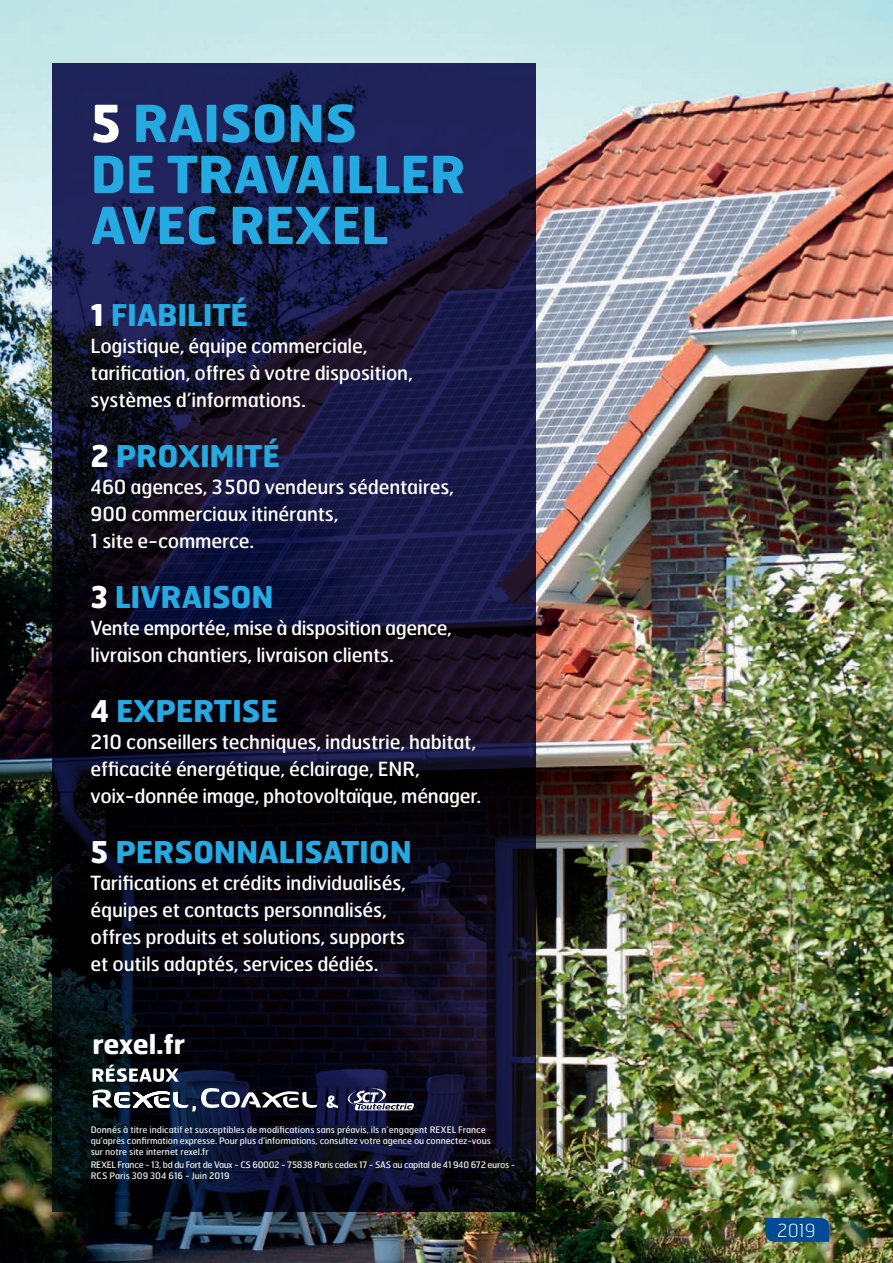
<style>
.page{position:relative;width:893px;height:1263px;background:#fff}
.page>*{position:absolute;margin:0;border:0;box-sizing:border-box;transform-origin:0 0}
.TITRE{font:700 51px/51px "Hermes";letter-spacing:-.01em;color:#24aae1}
.TITRE-2{font:700 30px "Hermes";letter-spacing:-.01em;color:#24aae1}
.DOS_TITRE_2{font:700 27px "Hermes";letter-spacing:-.01em;color:#fff}
.TITRE-3{font:19.5px/27px "Hermes";letter-spacing:-.01em;color:#fff}
.t1{font:100 18px "Hermes";color:#fff}
.t2{font:9px/10.8px "Hermes";letter-spacing:-.01em;color:#fff}
.t3{font:9px/11.2px "Hermes";letter-spacing:-.03em;color:#fff}
.s1{color:#fff}
</style>
<div class="page">
<img style="left:0;top:0;width:893px;height:1263px">
<svg style="left:52px;top:64px;width:483px;height:1148px;background:#10102a"></svg>
<svg style="left:92px;top:1064px;width:87px;height:18px"></svg>
<svg style="left:326px;top:1095px;width:12px;height:13px"></svg>
<svg style="left:93px;top:1088px;width:224px;height:23px"></svg>
<svg style="left:347px;top:1088px;width:67px;height:22px"></svg>
<svg style="left:765px;top:1218px;width:64px;height:24px;background:#054d91"></svg>
<svg style="left:888px;top:667px;width:5px;height:37px"></svg>
<p class="TITRE" style="left:91px;top:96px;width:268px"><span class="s1">5</span> RAISONS</p>
<p class="TITRE" style="left:91px;top:147px;width:377px">DE TRAVAILLER<br>AVEC REXEL</p>
<p class="TITRE-2" style="left:91px;top:295px;width:159px"><span class="s1">1</span> FIABILITÉ</p>
<p class="TITRE-3" style="left:91px;top:331px;width:324px">Logistique, équipe commerciale, tarification, offres à votre disposition,</p>
<p class="TITRE-3" style="left:91px;top:385px;width:217px">systèmes d’informations.</p>
<p class="TITRE-2" style="left:91px;top:436px;width:191px"><span class="s1">2</span> PROXIMITÉ</p>
<p class="TITRE-3" style="left:91px;top:472px;width:365px">460 agences, 3500 vendeurs sédentaires,</p>
<p class="TITRE-3" style="left:91px;top:499px;width:249px">900 commerciaux itinérants,</p>
<p class="TITRE-3" style="left:91px;top:526px;width:165px">1 site e-commerce.</p>
<p class="TITRE-2" style="left:91px;top:577px;width:185px"><span class="s1">3</span> LIVRAISON</p>
<p class="TITRE-3" style="left:91px;top:613px;width:363px">Vente emportée, mise à disposition agence, livraison chantiers, livraison clients.</p>
<p class="TITRE-2" style="left:91px;top:691px;width:189px"><span class="s1">4</span> EXPERTISE</p>
<p class="TITRE-3" style="left:91px;top:727px;width:392px">210 conseillers techniques, industrie, habitat, efficacité énergétique, éclairage, ENR, voix-donnée image, photovoltaïque, ménager.</p>
<p class="TITRE-2" style="left:91px;top:832px;width:323px"><span class="s1">5</span> PERSONNALISATION</p>
<p class="TITRE-3" style="left:91px;top:868px;width:317px">Tarifications et crédits individualisés, équipes et contacts personnalisés,</p>
<p class="TITRE-3" style="left:91px;top:922px;width:316px">offres produits et solutions, supports</p>
<p class="TITRE-3" style="left:91px;top:949px;width:289px">et outils adaptés, services dédiés.</p>
<p class="DOS_TITRE_2" style="left:93px;top:1026px;width:94px">rexel.fr</p>
<p class="t2" style="left:91px;top:1124px;width:402px">Donnés à titre indicatif et susceptibles de modifications sans préavis, ils n’engagent REXEL France qu’après confirmation expresse. Pour plus d’informations, consultez votre agence ou connectez-vous sur notre site internet rexel.fr</p>
<p class="t3" style="left:91px;top:1159px;width:426px">REXEL France - 13, bd du Fort de Vaux - CS 60002 - 75838 Paris cedex 17 - SAS au capital de 41 940 672 euros -<br>RCS Paris 309 304 616 - Juin 2019</p>
<p class="t1" style="left:777px;top:1219px;width:40px">2019</p>
</div>
